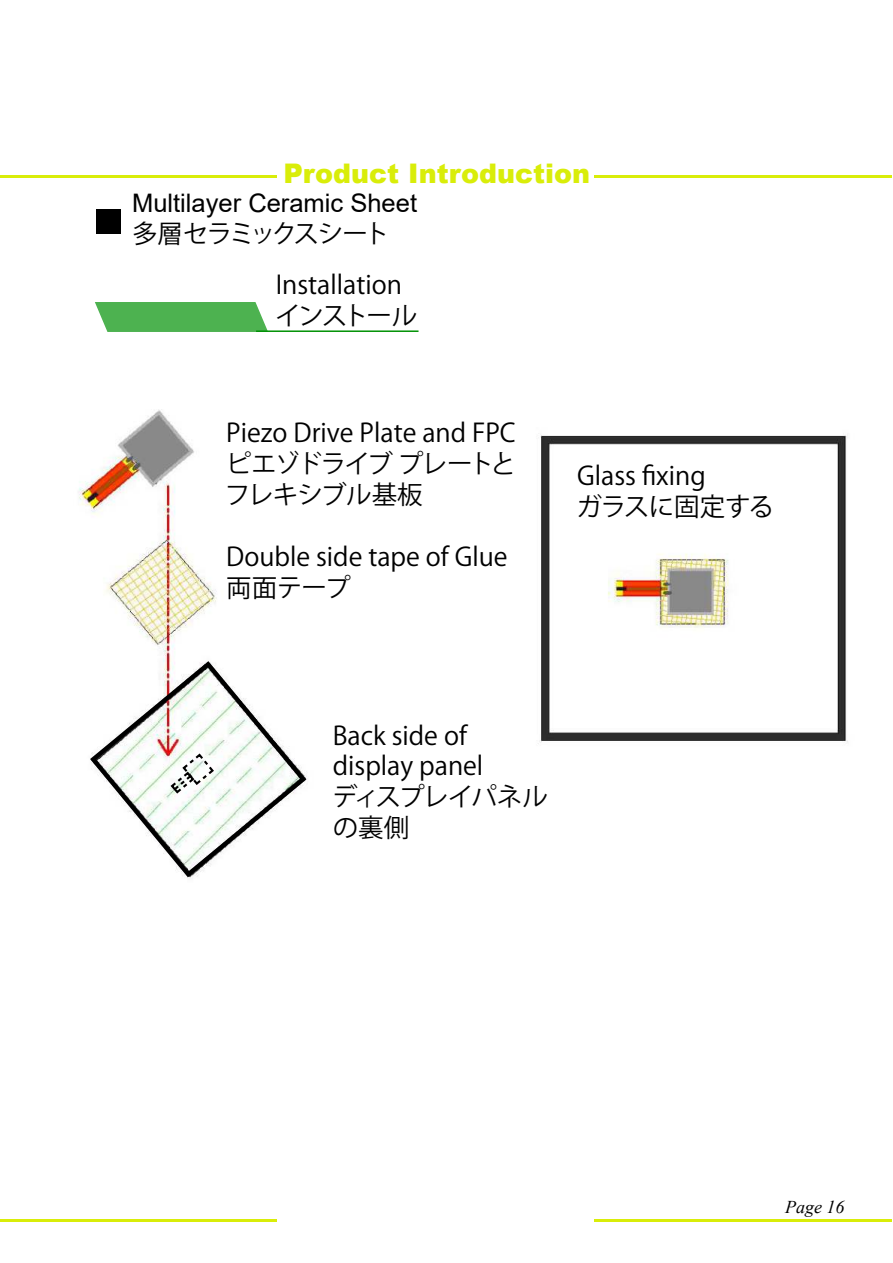
<style>
.page{position:relative;width:893px;height:1263px;background:#fff}
.page>*{position:absolute;margin:0;border:0;box-sizing:border-box;transform-origin:0 0}
.t1{font:900 27px "Arial";color:#d9ed09}
.t2{font:25.5px/30.6px "Koz Go Pr 6 N";color:#000}
.t3{font:25.5px "Arial";color:#000}
.t4{font:25.5px "Koz Go Pr 6 N";letter-spacing:-.095em;color:#000}
.t5{font:italic 18px "Times New Roman";color:#000}
</style>
<div class="page">
<div style="left:96px;top:209px;width:24px;height:24px;background:#000"></div>
<hr style="left:595px;top:1219px;width:297px;height:3px;background:#d9ed09">
<hr style="left:1px;top:1219px;width:276px;height:3px;background:#d9ed09">
<hr style="left:595px;top:176px;width:297px;height:2px;background:#d9ed09">
<hr style="left:1px;top:176px;width:276px;height:2px;background:#d9ed09">
<hr style="left:256px;top:330px;width:162px;height:2px;background:#009105">
<svg style="left:95px;top:302px;width:173px;height:30px;background:#59b75c"></svg>
<img style="left:78px;top:409px;width:770px;height:335px">
<div style="left:256px;top:373px;width:240px;height:151px;background:#fff"></div>
<div style="left:262px;top:540px;width:239px;height:95px;background:#fff"></div>
<div style="left:296px;top:672px;width:205px;height:90px;background:#fff"></div>
<div style="left:593px;top:449px;width:216px;height:58px;background:#fff"></div>
<svg style="left:87px;top:658px;width:222px;height:220px"></svg>
<svg style="left:169px;top:752px;width:46px;height:43px"></svg>
<p class="t1" style="left:283px;top:164px;width:308px">Product Introduction</p>
<p class="t3" style="left:132px;top:193px;width:286px">Multilayer Ceramic Sheet</p>
<p class="t4" style="left:132px;top:219px;width:259px">多層セラミックスシート</p>
<p class="t2" style="left:275px;top:270px;width:144px">Installationインストール</p>
<p class="t2" style="left:225px;top:418px;width:292px;text-align:justify">Piezo Drive Plate and FPCピエゾドライブ プレートとフレキシブル基板</p>
<p class="t2" style="left:226px;top:542px;width:283px">Double side tape of Glue両面テープ</p>
<p class="t2" style="left:576px;top:461px;width:199px">Glass fixing<br>ガラスに固定する</p>
<p class="t2" style="left:332px;top:721px;width:217px">Back side of display panel<br>ディスプレイパネルの裏側</p>
<p class="t5" style="left:785px;top:1200px;width:61px">Page 16</p>
</div>
